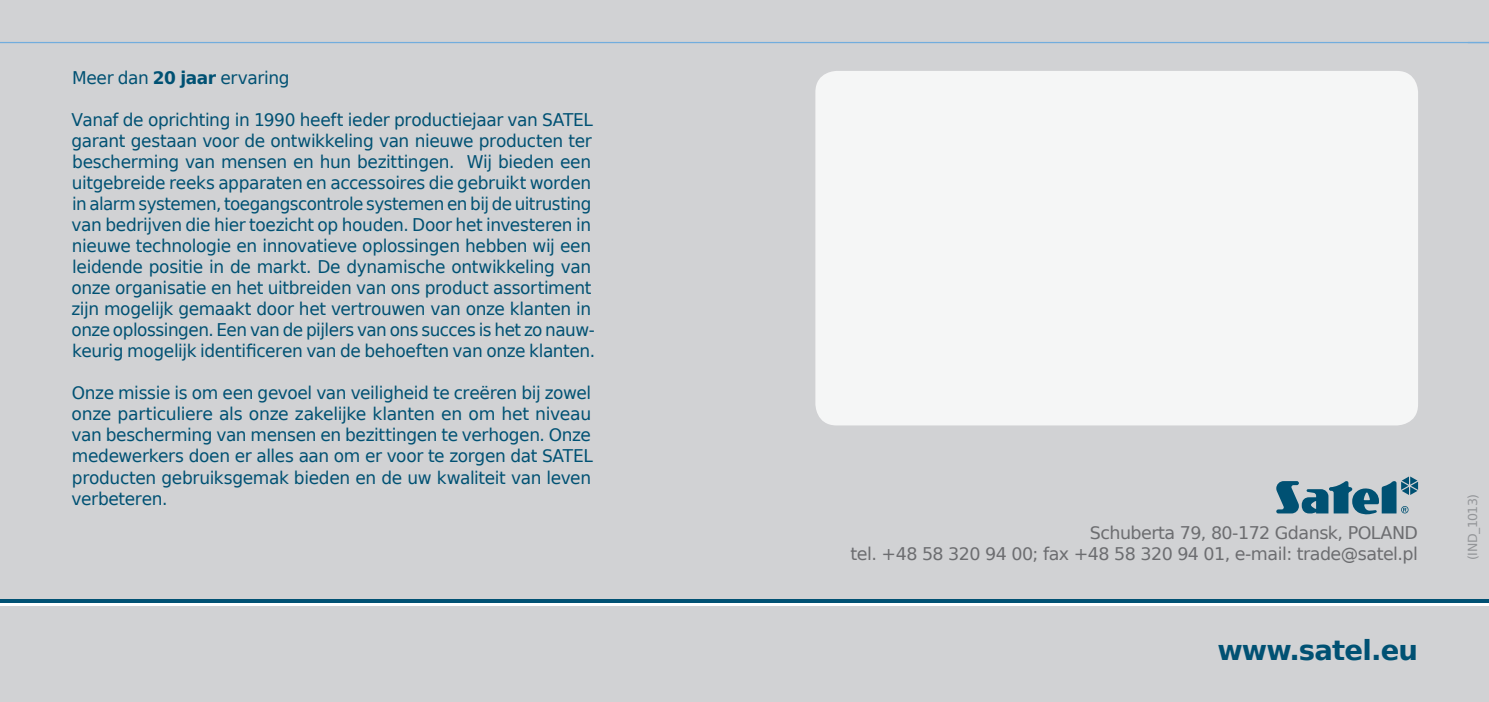
<style>
.page{position:relative;width:1489px;height:702px;background:#fff}
.page>*{position:absolute;margin:0;border:0;box-sizing:border-box;transform-origin:0 0}
.t1{font:700 27.5px "Prima Sans EU";letter-spacing:-.03em;color:#005173}
.t2{font:17.5px/21px "Prima Sans EU";letter-spacing:-.02em;color:#005173}
.t3{font:17.5px/21px "Prima Sans EU";letter-spacing:-.03em;color:#6c6d70;text-align:right}
.t4{font:12.5px "Prima Sans EU";letter-spacing:-.035em;color:#939598}
.s1{font-weight:700}
</style>
<div class="page">
<div style="left:0;top:0;width:1488px;height:702px;background:#d1d2d4"></div>
<hr style="left:0;top:42px;width:1488px;height:1px;background:#72addd">
<div style="left:815px;top:71px;width:602px;height:354px;background:#f5f6f6;border-radius:21px"></div>
<div style="left:0;top:602px;width:1488px;height:7px;background:#fff"></div>
<div style="left:0;top:606px;width:1488px;height:96px;background:#d1d2d4"></div>
<hr style="left:0;top:599px;width:1488px;height:3px;background:#005173">
<svg style="left:1276px;top:476px;width:141px;height:39px"></svg>
<p class="t2" style="left:72px;top:66px;width:219px">Meer dan <span class="s1">20 jaar</span> ervaring</p>
<p class="t2" style="left:71px;top:109px;width:525px">Vanaf de oprichting in 1990 heeft ieder productiejaar van SATEL garant gestaan voor de ontwikkeling van nieuwe producten ter bescherming van mensen en hun bezittingen. Wij bieden een uitgebreide reeks apparaten en accessoires die gebruikt worden in alarm systemen, toegangscontrole systemen en bij de uitrusting van bedrijven die hier toezicht op houden. Door het investeren in nieuwe technologie en innovatieve oplossingen hebben wij een leidende positie in de markt. De dynamische ontwikkeling van onze organisatie en het uitbreiden van ons product assortiment zijn mogelijk gemaakt door het vertrouwen van onze klanten in onze oplossingen. Een van de pijlers van ons succes is het zo nauw&shy;keurig mogelijk identificeren van de behoeften van onze klanten.</p>
<p class="t2" style="left:72px;top:382px;width:522px;text-align:justify">Onze missie is om een gevoel van veiligheid te creëren bij zowel onze particuliere als onze zakelijke klanten en om het niveau van bescherming van mensen en bezittingen te verhogen. Onze medewerkers doen er alles aan om er voor te zorgen dat SATEL producten gebruiksgemak bieden en de uw kwaliteit van leven verbeteren.</p>
<p class="t3" style="left:850px;top:522px;width:569px">Schuberta 79, 80-172 Gdansk, POLAND<br>tel. +48 58 320 94 00; fax +48 58 320 94 01, e-mail: trade@satel.pl</p>
<h1 class="t1" style="left:1217px;top:631px;width:202px">www.satel.eu</h1>
<p class="t4" style="left:1463px;top:560px;width:68px;rotate:-90deg">(IND_1013)</p>
</div>
